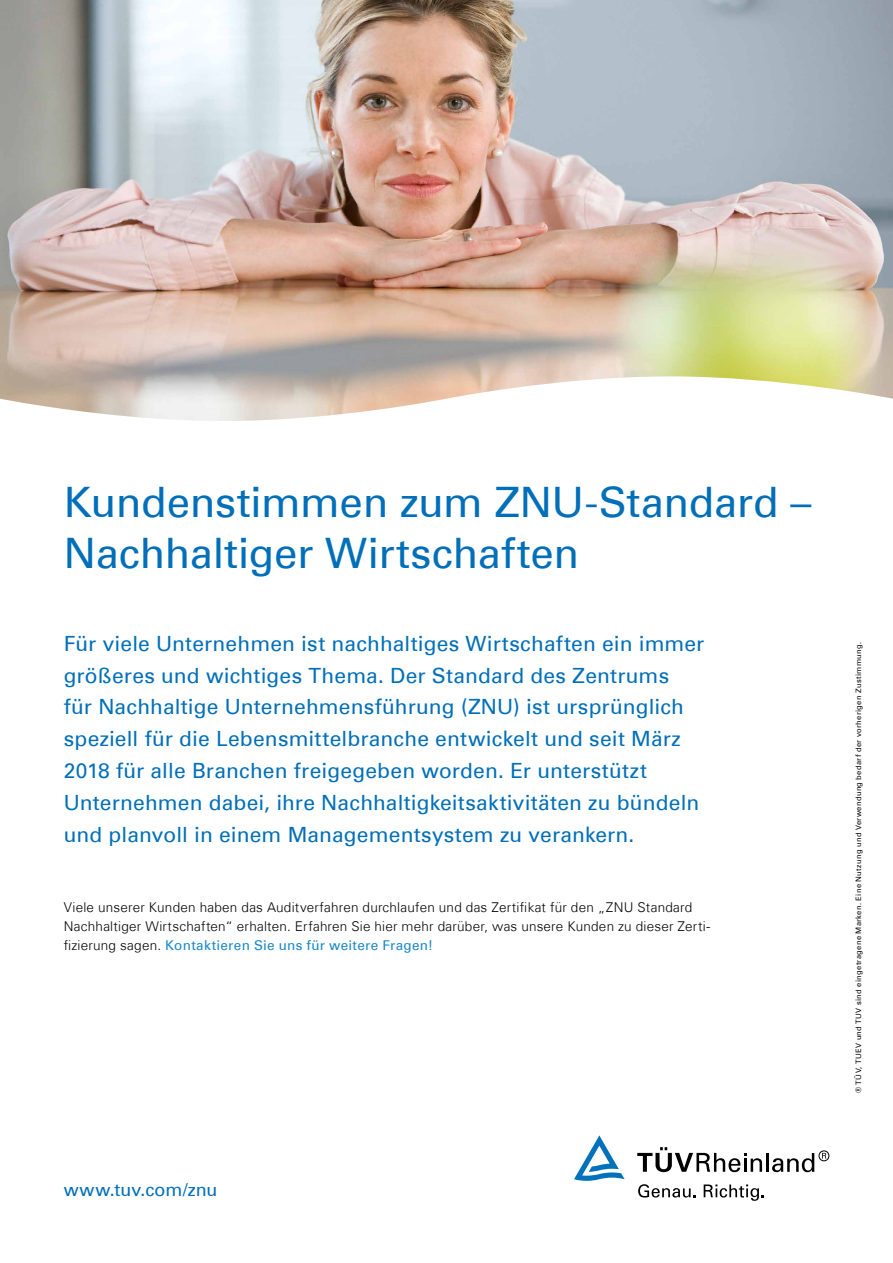
<style>
.page{position:relative;width:893px;height:1263px;background:#fff}
.page>*{position:absolute;margin:0;border:0;box-sizing:border-box;transform-origin:0 0}
.t1{font:42px/51px "Univers Com 55 Roman";letter-spacing:-.005em;color:#006fb9}
.t2{font:21px/32px "Univers Com 55 Roman";letter-spacing:.01em;color:#006fb9}
.t3{font:18px "Univers Com 55 Roman";color:#006fb9}
.t4{font:300 13.5px/19.2px "Univers Com 45";letter-spacing:.015em;color:#000}
.t5{font:13.5px "Univers Com 55 Roman";letter-spacing:.02em;color:#1887c9}
.t6{font:7.5px "Univers Com 55 Roman";letter-spacing:.05em;color:#000}
.s1{font-family:"Univers Com 45";font-weight:300;color:#000}
</style>
<div class="page">
<svg style="left:638px;top:1184px;width:58px;height:13px"></svg>
<svg style="left:704px;top:1184px;width:60px;height:17px"></svg>
<svg style="left:637px;top:1147px;width:125px;height:25px"></svg>
<hr style="left:766px;top:1153px;width:3px;height:19px;background:#000">
<svg style="left:772px;top:1153px;width:42px;height:19px"></svg>
<div style="left:819px;top:1150px;width:10px;height:11px;border:1px solid #000;border-radius:50%"></div>
<svg style="left:822px;top:1153px;width:4px;height:5px"></svg>
<svg style="left:574px;top:1135px;width:51px;height:46px"></svg>
<img style="left:0;top:0;width:893px;height:421px">
<h1 class="t1" style="left:64px;top:476px;width:749px">Kundenstimmen zum ZNU-Standard –<br>Nachhaltiger Wirtschaften</h1>
<p class="t2" style="left:64px;top:627px;width:642px">Für viele Unternehmen ist nachhaltiges Wirtschaften ein immer größeres und wichtiges Thema. Der Standard des Zentrums<br>für Nachhaltige Unternehmensführung (ZNU) ist ursprünglich speziell für die Lebensmittelbranche entwickelt und seit März 2018 für alle Branchen freigegeben worden. Er unterstützt Unternehmen dabei, ihre Nachhaltigkeitsaktivitäten zu bündeln und planvoll in einem Managementsystem zu verankern.</p>
<p class="t4" style="left:64px;top:898px;width:648px">Viele unserer Kunden haben das Auditverfahren durchlaufen und das Zertifikat für den „ZNU Standard<br>Nachhaltiger Wirtschaften“ erhalten. Erfahren Sie hier mehr darüber, was unsere Kunden zu dieser Zerti-</p>
<p class="t5" style="left:64px;top:937px;width:371px"><span class="s1">fizierung sagen.</span> Kontaktieren Sie uns für weitere Fragen!</p>
<p class="t3" style="left:64px;top:1178px;width:155px">www.tuv.com/znu</p>
<p class="t6" style="left:854px;top:1093px;width:452px;rotate:-90deg">® TÜV, TUEV und TUV sind eingetragene Marken. Eine Nutzung und Verwendung bedarf der vorherigen Zustimmung.</p>
</div>
